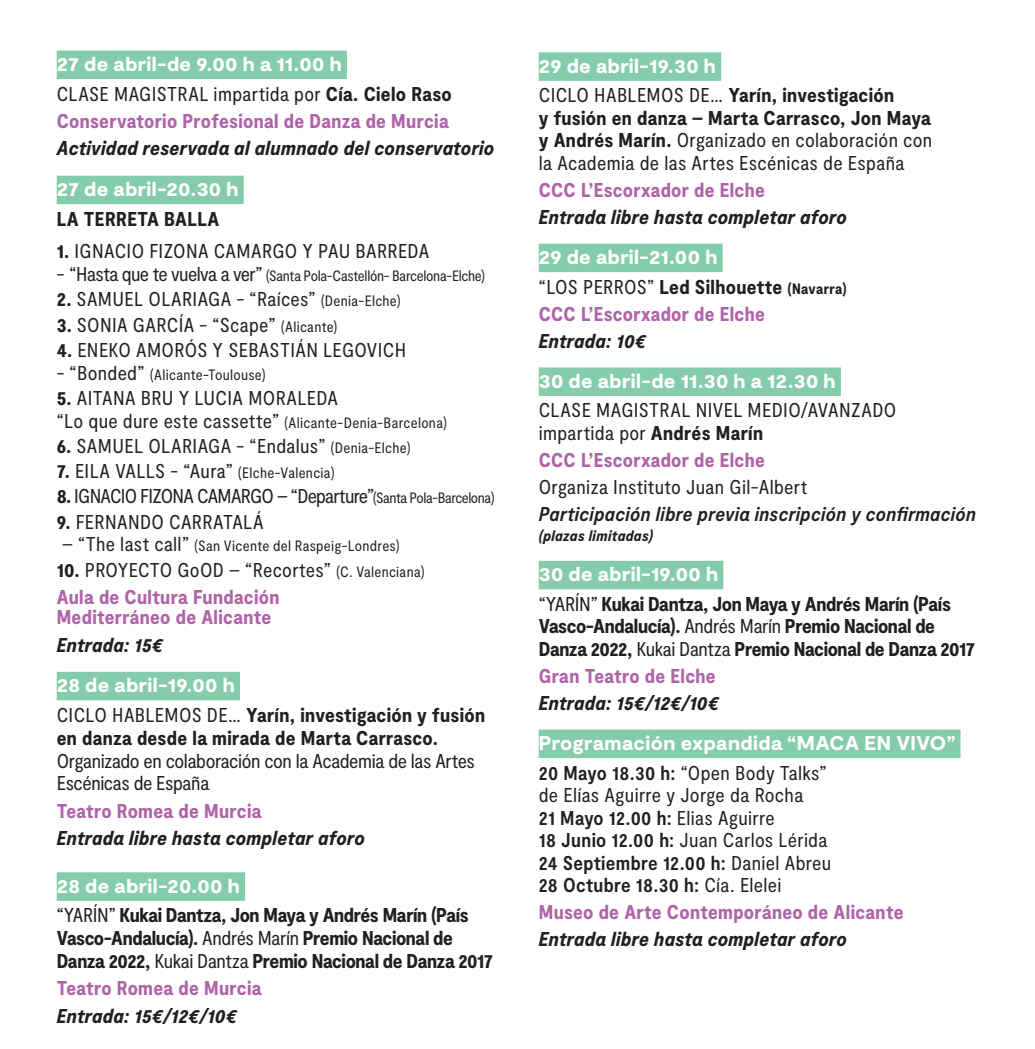
<style>
.page{position:relative;width:1035px;height:1049px;background:#fff}
.page>*{position:absolute;margin:0;border:0;box-sizing:border-box;transform-origin:0 0}
.t1{font:condensed 20px/22.5px "Moderat";letter-spacing:.015em;color:#231f20}
.t2{font:900 condensed 20px/29.8px "Moderat";letter-spacing:-.015em;color:#231f20}
.t3{font:900 condensed 20px "Moderat";letter-spacing:.015em;color:#af64a8}
.t4{font:italic 900 condensed 20px "Moderat";letter-spacing:.015em;color:#231f20}
.t5{font:900 20px/29.5px "Moderat";letter-spacing:.02em;color:#fff}
.t6{font:900 condensed 20px/29.8px "Moderat";letter-spacing:.015em;color:#231f20}
.t7{font:condensed 20px/22.8px "Moderat";letter-spacing:-.02em;color:#231f20}
.t8{font:condensed 20px "Moderat";letter-spacing:-.04em;color:#231f20}
.t9{font:italic 700 condensed 20px "Moderat";letter-spacing:.015em;color:#231f20}
.t10{font:900 condensed 20px "Moderat";letter-spacing:.02em;color:#231f20}
.t11{font:condensed 15px "Moderat";letter-spacing:.015em;color:#231f20}
.t12{font:condensed 15px "Moderat";letter-spacing:-.02em;color:#231f20}
.t13{font:italic 900 condensed 15px "Moderat";letter-spacing:.025em;color:#231f20}
.s1{font-weight:900;font-stretch:normal;color:#fff}
.s2{font-weight:900}
.s3{font-size:20px}
.s4{font-size:15px}
.s5{font-weight:900;color:#af64a8}
.s6{font-stretch:normal;color:#fff}
.s7{font-weight:400}
.s8{font-weight:400;font-stretch:condensed;color:#231f20}
.s9{font-stretch:condensed;color:#231f20}
.s10{font-stretch:condensed;font-size:15px;color:#231f20}
.s11{font-weight:700;font-stretch:condensed;color:#231f20}
.s12{font-weight:700}
</style>
<div class="page">
<div style="left:57px;top:51px;width:290px;height:28px;background:#84ccab"></div>
<div style="left:57px;top:176px;width:187px;height:28px;background:#84ccab"></div>
<div style="left:57px;top:672px;width:183px;height:28px;background:#84ccab"></div>
<div style="left:57px;top:872px;width:188px;height:29px;background:#84ccab"></div>
<div style="left:539px;top:52px;width:182px;height:29px;background:#84ccab"></div>
<div style="left:539px;top:244px;width:183px;height:28px;background:#84ccab"></div>
<div style="left:539px;top:367px;width:302px;height:29px;background:#84ccab"></div>
<div style="left:539px;top:561px;width:184px;height:28px;background:#84ccab"></div>
<div style="left:539px;top:729px;width:421px;height:29px;background:#84ccab"></div>
<p class="t1" style="left:57px;top:50px;width:396px;line-height:29.8px"><span class="s1">27 de abril-de 9.00 h a 11.00 h<br></span>CLASE MAGISTRAL impartida por <span class="s2">Cía. Cielo Raso</span></p>
<p class="t3" style="left:57px;top:109px;width:393px">Conservatorio Profesional de Danza de Murcia</p>
<p class="t4" style="left:57px;top:137px;width:439px">Actividad reservada al alumnado del conservatorio</p>
<p class="t5" style="left:57px;top:175px;width:183px">27 de abril-20.30 h</p>
<p class="t10" style="left:57px;top:207px;width:164px">LA TERRETA BALLA</p>
<p class="t1" style="left:57px;top:240px;width:374px"><span class="s2">1.</span> IGNACIO FIZONA CAMARGO Y PAU BARREDA</p>
<p class="t12" style="left:57px;top:267px;width:430px"><span class="s3">- “Hasta que te vuelva a ver”</span> (Santa Pola-Castellón- Barcelona-Elche)</p>
<p class="t1" style="left:57px;top:288px;width:346px"><span class="s2">2.</span> SAMUEL OLARIAGA - “Raíces” <span class="s4">(Denia-Elche)</span></p>
<p class="t1" style="left:57px;top:314px;width:282px"><span class="s2">3.</span> SONIA GARCÍA - “Scape” <span class="s4">(Alicante)</span></p>
<p class="t1" style="left:57px;top:339px;width:351px"><span class="s2">4.</span> ENEKO AMORÓS Y SEBASTIÁN LEGOVICH</p>
<p class="t11" style="left:57px;top:366px;width:211px"><span class="s3">- “Bonded”</span> (Alicante-Toulouse)</p>
<p class="t1" style="left:57px;top:387px;width:283px"><span class="s2">5.</span> AITANA BRU Y LUCIA MORALEDA</p>
<p class="t11" style="left:57px;top:414px;width:392px"><span class="s3">“Lo que dure este cassette”</span> (Alicante-Denia-Barcelona)</p>
<p class="t1" style="left:57px;top:435px;width:355px"><span class="s2">6.</span> SAMUEL OLARIAGA - “Endalus” <span class="s4">(Denia-Elche)</span></p>
<p class="t1" style="left:57px;top:460px;width:280px"><span class="s2">7.</span> EILA VALLS - “Aura” <span class="s4">(Elche-Valencia)</span></p>
<p class="t8" style="left:57px;top:485px;width:439px"><span class="s2">8.</span> IGNACIO FIZONA CAMARGO – “Departure”<span class="s4">(Santa Pola-Barcelona)</span></p>
<p class="t1" style="left:57px;top:511px;width:208px"><span class="s2">9.</span> FERNANDO CARRATALÁ</p>
<p class="t11" style="left:62px;top:537px;width:339px"><span class="s3">– “The last call”</span> (San Vicente del Raspeig-Londres)</p>
<p class="t1" style="left:57px;top:556px;width:370px;line-height:27.2px"><span class="s2">10.</span> PROYECTO GoOD – “Recortes” <span class="s4">(C. Valenciana)<br></span><span class="s5">Aula de Cultura Fundación</span></p>
<p class="t3" style="left:57px;top:606px;width:216px">Mediterráneo de Alicante</p>
<p class="t4" style="left:57px;top:633px;width:108px">Entrada: 15€</p>
<p class="t6" style="left:57px;top:671px;width:430px"><span class="s6">28 de abril-19.00 h<br></span><span class="s7">CICLO HABLEMOS DE…</span> Yarín, investigación y fusión</p>
<p class="t6" style="left:57px;top:724px;width:383px">en danza desde la mirada de Marta Carrasco.</p>
<p class="t7" style="left:57px;top:750px;width:420px">Organizado en colaboración con la Academia de las Artes<br>Escénicas de España</p>
<p class="t3" style="left:57px;top:799px;width:206px">Teatro Romea de Murcia</p>
<p class="t4" style="left:57px;top:826px;width:310px">Entrada libre hasta completar aforo</p>
<p class="t2" style="left:57px;top:872px;width:414px"><span class="s6">28 de abril-20.00 h<br></span><span class="s7">“YARÍN”</span> Kukai Dantza, Jon Maya y Andrés Marín (País</p>
<p class="t2" style="left:57px;top:928px;width:438px;line-height:22.8px">Vasco-Andalucía). <span class="s7">Andrés Marín</span> Premio Nacional de<br>Danza 2022, <span class="s7">Kukai Dantza</span> Premio Nacional de Danza 2017</p>
<p class="t3" style="left:57px;top:977px;width:206px">Teatro Romea de Murcia</p>
<p class="t4" style="left:57px;top:1004px;width:181px">Entrada: 15€/12€/10€</p>
<p class="t6" style="left:539px;top:52px;width:357px"><span class="s6">29 de abril-19.30 h<br></span><span class="s7">CICLO HABLEMOS DE…</span> Yarín, investigación</p>
<p class="t1" style="left:539px;top:107px;width:395px;text-align:justify"><span class="s2">y fusión en danza – Marta Carrasco, Jon Maya y Andrés Marín.</span> Organizado en colaboración con la Academia de las Artes Escénicas de España</p>
<p class="t3" style="left:539px;top:178px;width:228px">CCC L’Escorxador de Elche</p>
<p class="t4" style="left:539px;top:205px;width:310px">Entrada libre hasta completar aforo</p>
<p class="t5" style="left:539px;top:243px;width:309px">29 de abril-21.00 h<br><span class="s8">“LOS PERROS”</span> <span class="s9">Led Silhouette</span> <span class="s10">(Navarra)</span></p>
<p class="t3" style="left:539px;top:302px;width:228px">CCC L’Escorxador de Elche</p>
<p class="t4" style="left:539px;top:329px;width:109px">Entrada: 10€</p>
<p class="t5" style="left:539px;top:367px;width:298px">30 de abril-de 11.30 h a 12.30 h</p>
<p class="t1" style="left:539px;top:400px;width:359px">CLASE MAGISTRAL NIVEL MEDIO/AVANZADO impartida por <span class="s2">Andrés Marín</span></p>
<p class="t3" style="left:539px;top:448px;width:228px">CCC L’Escorxador de Elche</p>
<p class="t1" style="left:539px;top:476px;width:270px">Organiza Instituto Juan Gil-Albert</p>
<p class="t9" style="left:539px;top:502px;width:439px">Participación libre previa inscripción y confirmación</p>
<p class="t13" style="left:539px;top:527px;width:116px">(plazas limitadas)</p>
<p class="t2" style="left:539px;top:560px;width:414px"><span class="s6">30 de abril-19.00 h<br></span><span class="s7">“YARÍN”</span> Kukai Dantza, Jon Maya y Andrés Marín (País</p>
<p class="t2" style="left:539px;top:616px;width:438px;line-height:22.5px">Vasco-Andalucía). <span class="s7">Andrés Marín</span> Premio Nacional de<br>Danza 2022, <span class="s7">Kukai Dantza</span> Premio Nacional de Danza 2017</p>
<p class="t3" style="left:539px;top:664px;width:178px">Gran Teatro de Elche</p>
<p class="t4" style="left:539px;top:691px;width:181px">Entrada: 15€/12€/10€</p>
<p class="t5" style="left:539px;top:729px;width:418px">Programación expandida “MACA EN VIVO”<br><span class="s11">20 Mayo 18.30 h:</span> <span class="s8">“Open Body Talks”</span></p>
<p class="t1" style="left:539px;top:784px;width:294px">de Elías Aguirre y Jorge da Rocha<br><span class="s12">21 Mayo 12.00 h:</span> Elias Aguirre<br><span class="s12">18 Junio 12.00 h:</span> Juan Carlos Lérida<br><span class="s12">24 Septiembre 12.00 h:</span> Daniel Abreu<br><span class="s12">28 Octubre 18.30 h:</span> Cía. Elelei</p>
<p class="t3" style="left:539px;top:900px;width:366px">Museo de Arte Contemporáneo de Alicante</p>
<p class="t4" style="left:539px;top:927px;width:310px">Entrada libre hasta completar aforo</p>
</div>
